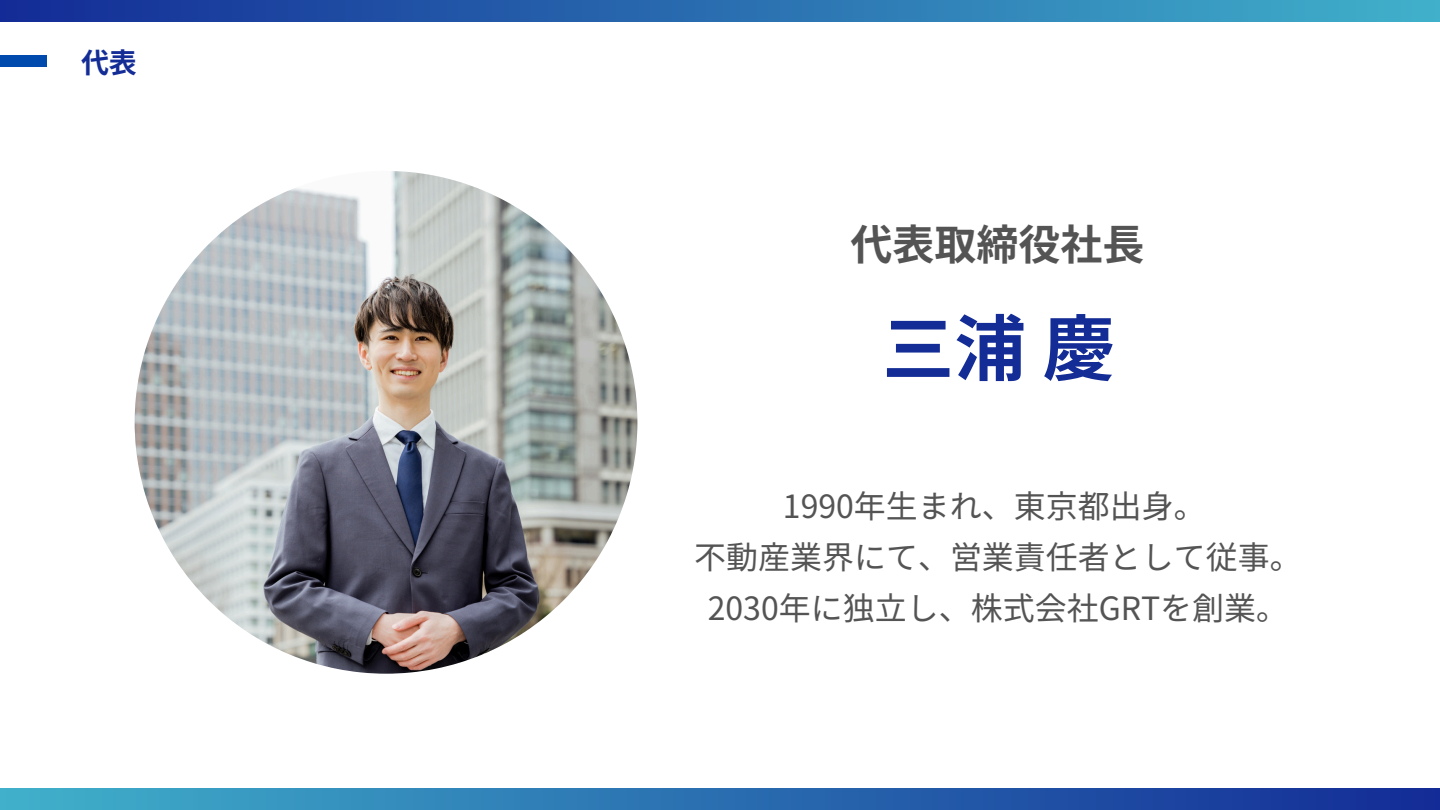
<style>
.page{position:relative;width:1440px;height:810px;background:#fff}
.page>*{position:absolute;margin:0;border:0;box-sizing:border-box;transform-origin:0 0}
.t1{font:700 72px "Noto Sans JP";color:#132c96}
.t2{font:700 42px "Noto Sans JP";color:#545454}
.t3{font:32px/51px "Noto Sans JP";color:#545454;text-align:center}
.t4{font:700 28px "Noto Sans JP";color:#132c96}
</style>
<div class="page">
<div style="left:0;top:56px;width:47px;height:11px;background:#004aad"></div>
<div style="left:0;top:0;width:1440px;height:21px;background:linear-gradient(to right,#132b96,#41b1cb)"></div>
<div style="left:0;top:789px;width:1440px;height:21px;background:linear-gradient(to right,#41b1cb,#132b96)"></div>
<img style="left:135px;top:171px;width:502px;height:503px">
<p class="t4" style="left:81px;top:40px;width:57px">代表</p>
<h1 class="t2" style="left:851px;top:212px;width:292px">代表取締役社長</h1>
<h2 class="t1" style="left:882px;top:291px;width:234px">三浦慶</h2>
<h3 class="t3" style="left:694px;top:479px;width:609px">1990年生まれ、東京都出身。<br>不動産業界にて、営業責任者として従事。<br>2030年に独立し、株式会社GRTを創業。</h3>
</div>
